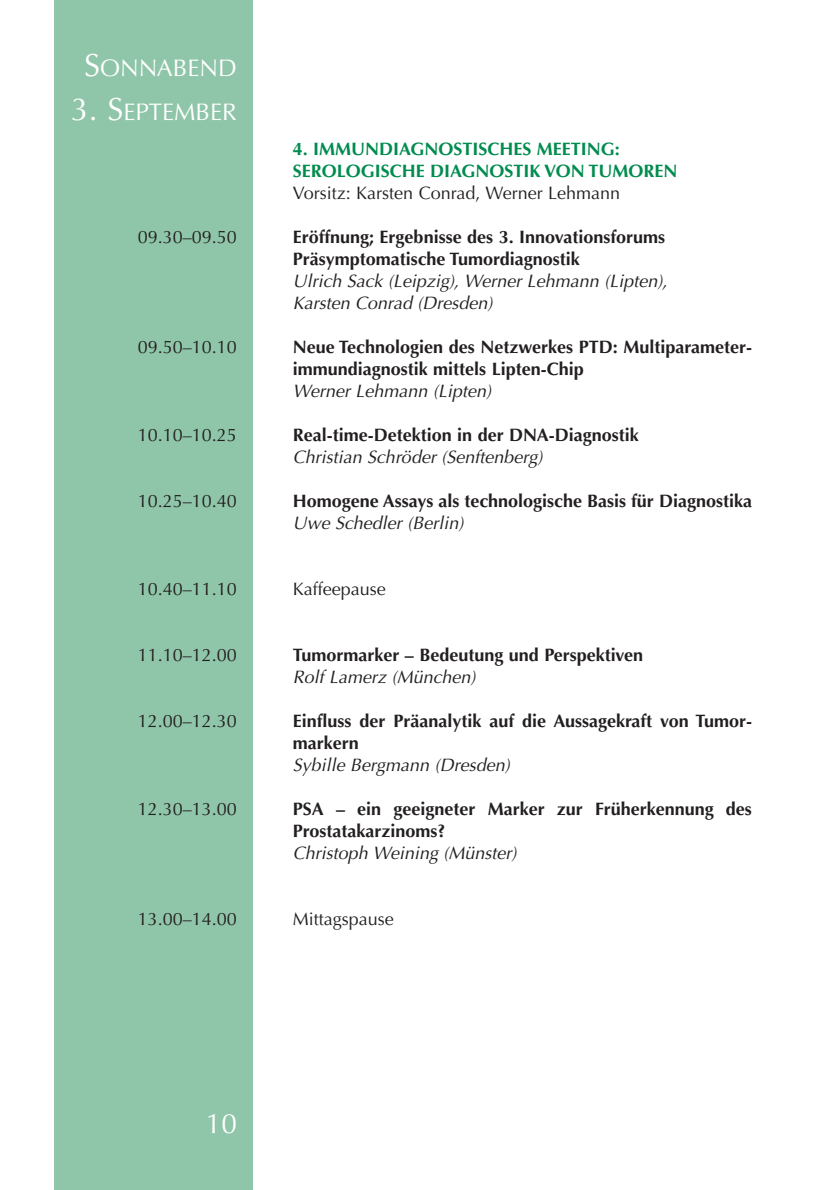
<style>
.page{position:relative;width:838px;height:1190px;background:#fff}
.page>*{position:absolute;margin:0;border:0;box-sizing:border-box;transform-origin:0 0}
.t1{font:28px "Optima";color:#fff}
.t2{font:24px "Optima";color:#fff}
.t3{font:700 18px/22px "Optima";color:#231f20}
.t4{font:italic 18px/22px "Optima";color:#231f20}
.t5{font:18px "Optima";color:#231f20}
.t6{font:700 18px/22px "Optima";color:#008c4e}
.s1{font-size:32px}
</style>
<div class="page">
<div style="left:55px;top:0;width:198px;height:1190px;background:#8fc5a9"></div>
<h2 class="t2" style="left:84px;top:58px;width:154px"><span class="s1">S</span>ONNABEND</h2>
<h2 class="t2" style="left:71px;top:102px;width:167px"><span class="s1">3. S</span>EPTEMBER</h2>
<p class="t5" style="left:138px;top:229px;width:101px">09.30–09.50</p>
<p class="t5" style="left:138px;top:339px;width:101px">09.50–10.10</p>
<p class="t5" style="left:138px;top:427px;width:101px">10.10–10.25</p>
<p class="t5" style="left:138px;top:493px;width:101px">10.25–10.40</p>
<p class="t5" style="left:138px;top:581px;width:101px">10.40–11.10</p>
<p class="t5" style="left:138px;top:647px;width:101px">11.10–12.00</p>
<p class="t5" style="left:138px;top:713px;width:101px">12.00–12.30</p>
<p class="t5" style="left:138px;top:801px;width:101px">12.30–13.00</p>
<p class="t5" style="left:138px;top:911px;width:101px">13.00–14.00</p>
<p class="t6" style="left:293px;top:140px;width:386px">4. IMMUNDIAGNOSTISCHES MEETING:<br>SEROLOGISCHE DIAGNOSTIK VON TUMOREN</p>
<p class="t5" style="left:293px;top:186px;width:329px">Vorsitz: Karsten Conrad, Werner Lehmann</p>
<p class="t3" style="left:293px;top:228px;width:374px">Eröffnung; Ergebnisse des 3. Innovationsforums<br>Präsymptomatische Tumordiagnostik</p>
<p class="t4" style="left:293px;top:272px;width:376px">Ulrich Sack (Leipzig), Werner Lehmann (Lipten),<br>Karsten Conrad (Dresden)</p>
<p class="t3" style="left:293px;top:338px;width:461px">Neue Technologien des Netzwerkes PTD: Multiparameter&shy;immundiagnostik mittels Lipten-Chip</p>
<p class="t4" style="left:293px;top:382px;width:200px">Werner Lehmann (Lipten)</p>
<p class="t3" style="left:293px;top:426px;width:348px">Real-time-Detektion in der DNA-Diagnostik</p>
<p class="t4" style="left:293px;top:448px;width:251px">Christian Schröder (Senftenberg)</p>
<p class="t3" style="left:293px;top:492px;width:461px">Homogene Assays als technologische Basis für Diagnostika</p>
<p class="t4" style="left:293px;top:514px;width:172px">Uwe Schedler (Berlin)</p>
<p class="t5" style="left:293px;top:582px;width:95px">Kaffeepause</p>
<p class="t3" style="left:293px;top:646px;width:352px">Tumormarker – Bedeutung und Perspektiven</p>
<p class="t4" style="left:293px;top:668px;width:184px">Rolf Lamerz (München)</p>
<p class="t3" style="left:293px;top:712px;width:461px">Einfluss der Präanalytik auf die Aussagekraft von Tumor&shy;markern</p>
<p class="t4" style="left:293px;top:756px;width:219px">Sybille Bergmann (Dresden)</p>
<p class="t3" style="left:293px;top:800px;width:461px">PSA – ein geeigneter Marker zur Früherkennung des<br>Prostatakarzinoms?</p>
<p class="t4" style="left:293px;top:844px;width:225px">Christoph Weining (Münster)</p>
<p class="t5" style="left:293px;top:912px;width:103px">Mittagspause</p>
<h1 class="t1" style="left:206px;top:1112px;width:33px">10</h1>
</div>
